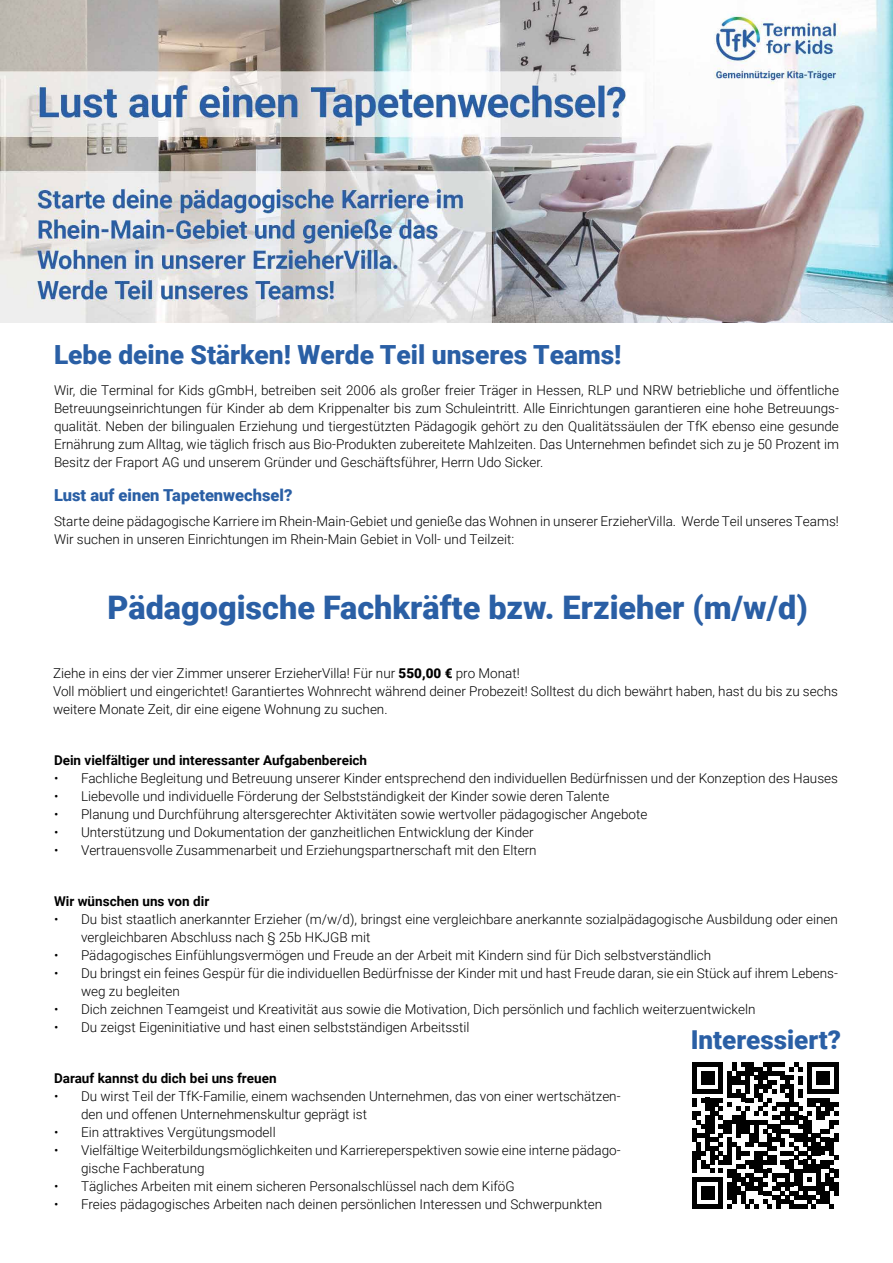
<style>
.page{position:relative;width:893px;height:1263px;background:#fff}
.page>*{position:absolute;margin:0;border:0;box-sizing:border-box;transform-origin:0 0}
.t1{font:900 32.4px "Roboto";color:#2a5fa5}
.t2{font:900 26.4px "Roboto";color:#2a5fa5}
.t3{font:900 26.1px "Roboto";color:#2a5fa5}
.t4{font:900 16.5px "Roboto";color:#2a5fa5}
.t5{font:300 13.5px/18px "Roboto";color:#000}
.t6{font:700 13.5px "Roboto";color:#000}
.s1{font-weight:900}
</style>
<div class="page">
<img style="left:0;top:0;width:893px;height:322px">
<div style="left:692px;top:1062px;width:5px;height:14px;background:#000"></div>
<div style="left:692px;top:1076px;width:5px;height:17px;background:#000"></div>
<div style="left:692px;top:1098px;width:5px;height:9px;background:#000"></div>
<div style="left:692px;top:1111px;width:5px;height:9px;background:#000"></div>
<div style="left:692px;top:1129px;width:5px;height:13px;background:#000"></div>
<div style="left:692px;top:1151px;width:5px;height:9px;background:#000"></div>
<div style="left:692px;top:1160px;width:5px;height:13px;background:#000"></div>
<div style="left:692px;top:1177px;width:5px;height:22px;background:#000"></div>
<div style="left:692px;top:1199px;width:5px;height:9px;background:#000"></div>
<svg style="left:697px;top:1062px;width:141px;height:146px"></svg>
<hr style="left:834px;top:1182px;width:4px;height:13px;background:#000">
<h2 class="t2" style="left:54px;top:336px;width:569px">Lebe deine Stärken! Werde Teil unseres Teams!</h2>
<p class="t5" style="left:54px;top:381px;width:786px;text-align:justify">Wir, die Terminal for Kids gGmbH, betreiben seit 2006 als großer freier Träger in Hessen, RLP und NRW betriebliche und öffentliche Betreuungseinrichtungen für Kinder ab dem Krippenalter bis zum Schuleintritt. Alle Einrichtungen garantieren eine hohe Betreuungs&shy;qualität. Neben der bilingualen Erziehung und tiergestützten Pädagogik gehört zu den Qualitätssäulen der TfK ebenso eine gesunde Ernährung zum Alltag, wie täglich frisch aus Bio-Produkten zubereitete Mahlzeiten. Das Unternehmen befindet sich zu je 50 Prozent im Besitz der Fraport AG und unserem Gründer und Geschäftsführer, Herrn Udo Sicker.</p>
<p class="t4" style="left:54px;top:484px;width:240px">Lust auf einen Tapetenwechsel?</p>
<p class="t5" style="left:54px;top:511px;width:786px">Starte deine pädagogische Karriere im Rhein-Main-Gebiet und genieße das Wohnen in unserer ErzieherVilla. Werde Teil unseres Teams!<br>Wir suchen in unseren Einrichtungen im Rhein-Main Gebiet in Voll- und Teilzeit:</p>
<h1 class="t1" style="left:107px;top:584px;width:702px">Pädagogische Fachkräfte bzw. Erzieher (m/w/d)</h1>
<p class="t5" style="left:53px;top:664px;width:786px">Ziehe in eins der vier Zimmer unserer ErzieherVilla! Für nur <span class="s1">550,00 €</span> pro Monat!<br>Voll möbliert und eingerichtet! Garantiertes Wohnrecht während deiner Probezeit! Solltest du dich bewährt haben, hast du bis zu sechs weitere Monate Zeit, dir eine eigene Wohnung zu suchen.</p>
<p class="t6" style="left:54px;top:751px;width:315px">Dein vielfältiger und interessanter Aufgabenbereich</p>
<p class="t5" style="left:54px;top:769px;width:785px">• Fachliche Begleitung und Betreuung unserer Kinder entsprechend den individuellen Bedürfnissen und der Konzeption des Hauses</p>
<p class="t5" style="left:54px;top:787px;width:557px">• Liebevolle und individuelle Förderung der Selbstständigkeit der Kinder sowie deren Talente</p>
<p class="t5" style="left:54px;top:805px;width:595px">• Planung und Durchführung altersgerechter Aktivitäten sowie wertvoller pädagogischer Angebote</p>
<p class="t5" style="left:54px;top:823px;width:481px">• Unterstützung und Dokumentation der ganzheitlichen Entwicklung der Kinder</p>
<p class="t5" style="left:54px;top:841px;width:484px">• Vertrauensvolle Zusammenarbeit und Erziehungspartnerschaft mit den Eltern</p>
<p class="t6" style="left:54px;top:892px;width:157px">Wir wünschen uns von dir</p>
<p class="t5" style="left:81px;top:910px;width:758px;text-indent:-27px">• Du bist staatlich anerkannter Erzieher (m/w/d), bringst eine vergleichbare anerkannte sozialpädagogische Ausbildung oder einen vergleichbaren Abschluss nach § 25b HKJGB mit</p>
<p class="t5" style="left:54px;top:946px;width:659px">• Pädagogisches Einfühlungsvermögen und Freude an der Arbeit mit Kindern sind für Dich selbstverständlich</p>
<p class="t5" style="left:81px;top:964px;width:758px;text-indent:-27px">• Du bringst ein feines Gespür für die individuellen Bedürfnisse der Kinder mit und hast Freude daran, sie ein Stück auf ihrem Lebens&shy;weg zu begleiten</p>
<p class="t5" style="left:54px;top:1000px;width:703px">• Dich zeichnen Teamgeist und Kreativität aus sowie die Motivation, Dich persönlich und fachlich weiterzuentwickeln</p>
<p class="t5" style="left:54px;top:1018px;width:417px">• Du zeigst Eigeninitiative und hast einen selbstständigen Arbeitsstil</p>
<h3 class="t3" style="left:691px;top:1022px;width:152px">Interessiert?</h3>
<p class="t6" style="left:54px;top:1069px;width:224px">Darauf kannst du dich bei uns freuen</p>
<p class="t5" style="left:81px;top:1087px;width:541px;text-indent:-27px">• Du wirst Teil der TfK-Familie, einem wachsenden Unternehmen, das von einer wertschätzen&shy;den und offenen Unternehmenskultur geprägt ist</p>
<p class="t5" style="left:54px;top:1123px;width:223px">• Ein attraktives Vergütungsmodell</p>
<p class="t5" style="left:81px;top:1141px;width:541px;text-indent:-27px">• Vielfältige Weiterbildungsmöglichkeiten und Karriereperspektiven sowie eine interne pädago&shy;gische Fachberatung</p>
<p class="t5" style="left:54px;top:1177px;width:462px">• Tägliches Arbeiten mit einem sicheren Personalschlüssel nach dem KiföG</p>
<p class="t5" style="left:54px;top:1195px;width:550px">• Freies pädagogisches Arbeiten nach deinen persönlichen Interessen und Schwerpunkten</p>
</div>
